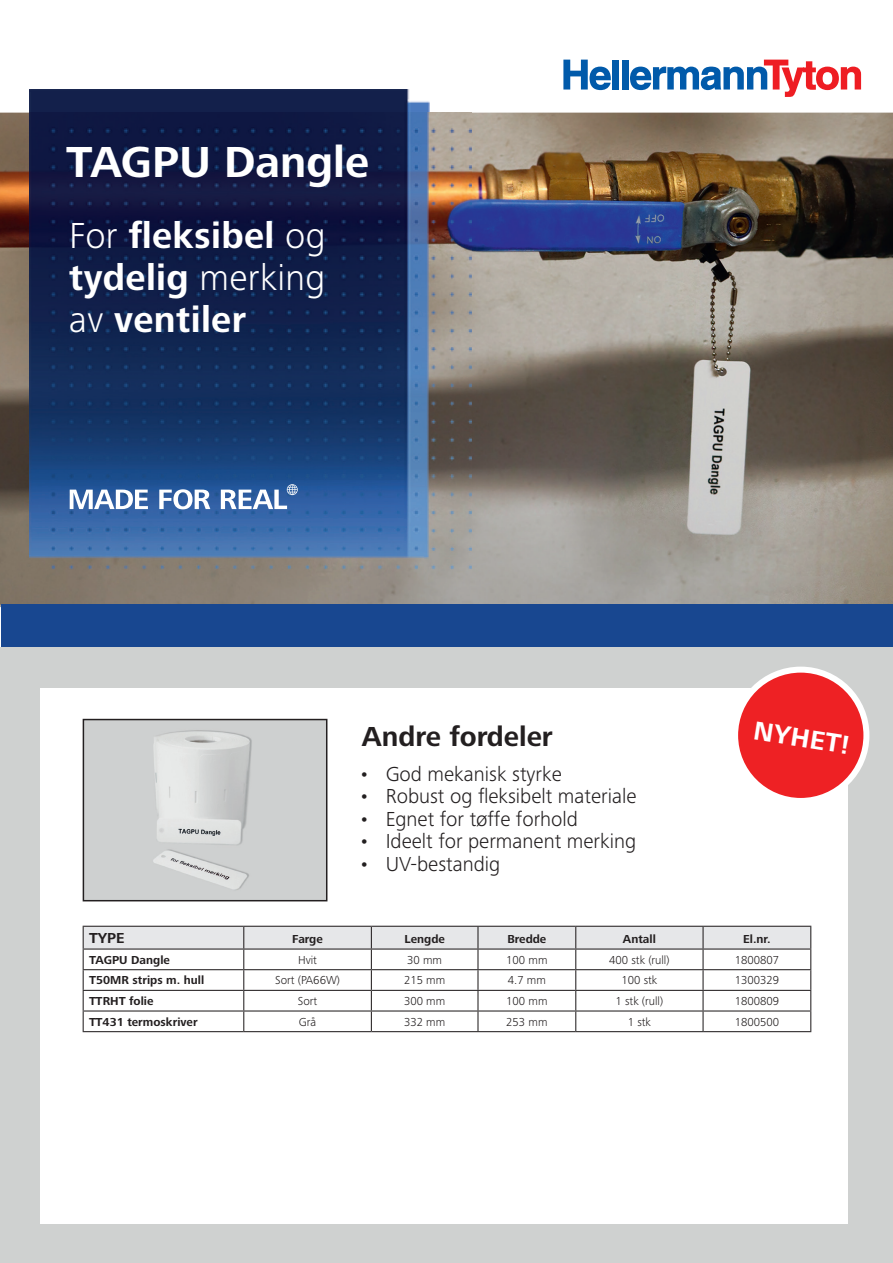
<style>
.page{position:relative;width:893px;height:1263px;background:#fff}
.page>*{position:absolute;margin:0;border:0;box-sizing:border-box;transform-origin:0 0}
.t1{font:700 45px "Frutiger Next LTW1 G";color:#fff}
.t2{font:700 37.5px/42px "Frutiger Next LTW1 G";letter-spacing:.01em;color:#fff;text-align:justify}
.t3{font:700 28.5px "Frutiger Next LTW1 G";color:#231f20}
.t4{font:700 27px "Frutiger Next LTW1 G";color:#fff}
.t5{font:300 21px "Frutiger Next LTW1 G";color:#231f20}
.t6{font:700 15px "Frutiger Next LTW1 G";color:#231f20}
.t7{font:300 12px "Frutiger Next LTW1 G";color:#231f20}
.t8{font:700 12px "Frutiger Next LTW1 G";color:#231f20}
.s1{font-weight:300}
</style>
<div class="page">
<div style="left:0;top:647px;width:893px;height:616px;background:#cfd1d0"></div>
<div style="left:40px;top:688px;width:808px;height:536px;background:#fff"></div>
<img style="left:0;top:113px;width:893px;height:492px">
<div style="left:613px;top:60px;width:6px;height:30px;background:#015aaa"></div>
<div style="left:622px;top:60px;width:6px;height:30px;background:#015aaa"></div>
<svg style="left:563px;top:60px;width:48px;height:30px"></svg>
<svg style="left:630px;top:60px;width:231px;height:37px"></svg>
<img style="left:30px;top:89px;width:442px;height:481px">
<svg style="left:70px;top:490px;width:78px;height:19px"></svg>
<svg style="left:159px;top:489px;width:51px;height:20px"></svg>
<svg style="left:221px;top:484px;width:77px;height:25px"></svg>
<img style="left:86px;top:722px;width:238px;height:176px">
<div style="left:83px;top:719px;width:244px;height:182px;border:2px solid #231f20"></div>
<hr style="left:478px;top:1031px;width:98px;height:1px;background:#231f20">
<svg style="left:83px;top:926px;width:728px;height:105px"></svg>
<hr style="left:83px;top:969px;width:161px;height:1px;background:#231f20">
<hr style="left:83px;top:990px;width:161px;height:1px;background:#231f20">
<hr style="left:83px;top:1010px;width:161px;height:1px;background:#231f20">
<hr style="left:83px;top:1031px;width:161px;height:1px;background:#231f20">
<hr style="left:244px;top:969px;width:127px;height:1px;background:#231f20">
<hr style="left:371px;top:969px;width:107px;height:1px;background:#231f20">
<hr style="left:244px;top:990px;width:127px;height:1px;background:#231f20">
<hr style="left:371px;top:990px;width:107px;height:1px;background:#231f20">
<hr style="left:244px;top:1010px;width:127px;height:1px;background:#231f20">
<hr style="left:371px;top:1010px;width:107px;height:1px;background:#231f20">
<hr style="left:244px;top:1031px;width:127px;height:1px;background:#231f20">
<hr style="left:371px;top:1031px;width:107px;height:1px;background:#231f20">
<hr style="left:576px;top:969px;width:127px;height:1px;background:#231f20">
<hr style="left:703px;top:969px;width:108px;height:1px;background:#231f20">
<hr style="left:576px;top:990px;width:127px;height:1px;background:#231f20">
<hr style="left:703px;top:990px;width:108px;height:1px;background:#231f20">
<hr style="left:576px;top:1010px;width:127px;height:1px;background:#231f20">
<hr style="left:703px;top:1010px;width:108px;height:1px;background:#231f20">
<hr style="left:576px;top:1031px;width:127px;height:1px;background:#231f20">
<hr style="left:703px;top:1031px;width:108px;height:1px;background:#231f20">
<div style="left:735px;top:670px;width:131px;height:131px;background:#ee2124;border-radius:50%"></div>
<div style="left:732px;top:667px;width:137px;height:137px;border:6px solid #fff;border-radius:50%"></div>
<div style="left:1px;top:605px;width:891px;height:42px;background:#184790"></div>
<h1 class="t1" style="left:66px;top:136px;width:304px">TAGPU Dangle</h1>
<h2 class="t2" style="left:69px;top:216px;width:258px"><span class="s1">For</span> fleksibel <span class="s1">og </span>tydelig <span class="s1">merking av</span> ventiler</h2>
<h3 class="t3" style="left:362px;top:721px;width:192px">Andre fordeler</h3>
<h3 class="t5" style="left:359px;top:762px;width:205px">• God mekanisk styrke</h3>
<h3 class="t5" style="left:359px;top:784px;width:279px">• Robust og fleksibelt materiale</h3>
<h3 class="t5" style="left:359px;top:807px;width:221px">• Egnet for tøffe forhold</h3>
<h3 class="t5" style="left:359px;top:829px;width:279px">• Ideelt for permanent merking</h3>
<h3 class="t5" style="left:359px;top:852px;width:143px">• UV-bestandig</h3>
<h3 class="t4" style="left:756px;top:714px;width:98px;rotate:9deg">NYHET!</h3>
<p class="t6" style="left:89px;top:929px;width:37px">TYPE</p>
<p class="t8" style="left:292px;top:932px;width:32px">Farge</p>
<p class="t8" style="left:404px;top:932px;width:42px">Lengde</p>
<p class="t8" style="left:507px;top:932px;width:40px">Bredde</p>
<p class="t8" style="left:623px;top:932px;width:34px">Antall</p>
<p class="t8" style="left:743px;top:932px;width:29px">El.nr.</p>
<p class="t8" style="left:89px;top:953px;width:82px">TAGPU Dangle</p>
<p class="t7" style="left:298px;top:953px;width:21px">Hvit</p>
<p class="t7" style="left:407px;top:953px;width:36px">30 mm</p>
<p class="t7" style="left:506px;top:953px;width:43px">100 mm</p>
<p class="t7" style="left:609px;top:953px;width:62px">400 stk (rull)</p>
<p class="t7" style="left:735px;top:953px;width:46px">1800807</p>
<p class="t8" style="left:89px;top:973px;width:117px">T50MR strips m. hull</p>
<p class="t7" style="left:275px;top:973px;width:66px">Sort (PA66W)</p>
<p class="t7" style="left:404px;top:973px;width:43px">215 mm</p>
<p class="t7" style="left:508px;top:973px;width:40px">4.7 mm</p>
<p class="t7" style="left:621px;top:973px;width:37px">100 stk</p>
<p class="t7" style="left:735px;top:973px;width:46px">1300329</p>
<p class="t8" style="left:89px;top:994px;width:66px">TTRHT folie</p>
<p class="t7" style="left:298px;top:994px;width:21px">Sort</p>
<p class="t7" style="left:404px;top:994px;width:43px">300 mm</p>
<p class="t7" style="left:506px;top:994px;width:43px">100 mm</p>
<p class="t7" style="left:616px;top:994px;width:49px">1 stk (rull)</p>
<p class="t7" style="left:735px;top:994px;width:46px">1800809</p>
<p class="t8" style="left:89px;top:1015px;width:110px">TT431 termoskriver</p>
<p class="t7" style="left:299px;top:1015px;width:19px">Grå</p>
<p class="t7" style="left:404px;top:1015px;width:43px">332 mm</p>
<p class="t7" style="left:506px;top:1015px;width:43px">253 mm</p>
<p class="t7" style="left:628px;top:1015px;width:25px">1 stk</p>
<p class="t7" style="left:735px;top:1015px;width:46px">1800500</p>
</div>
